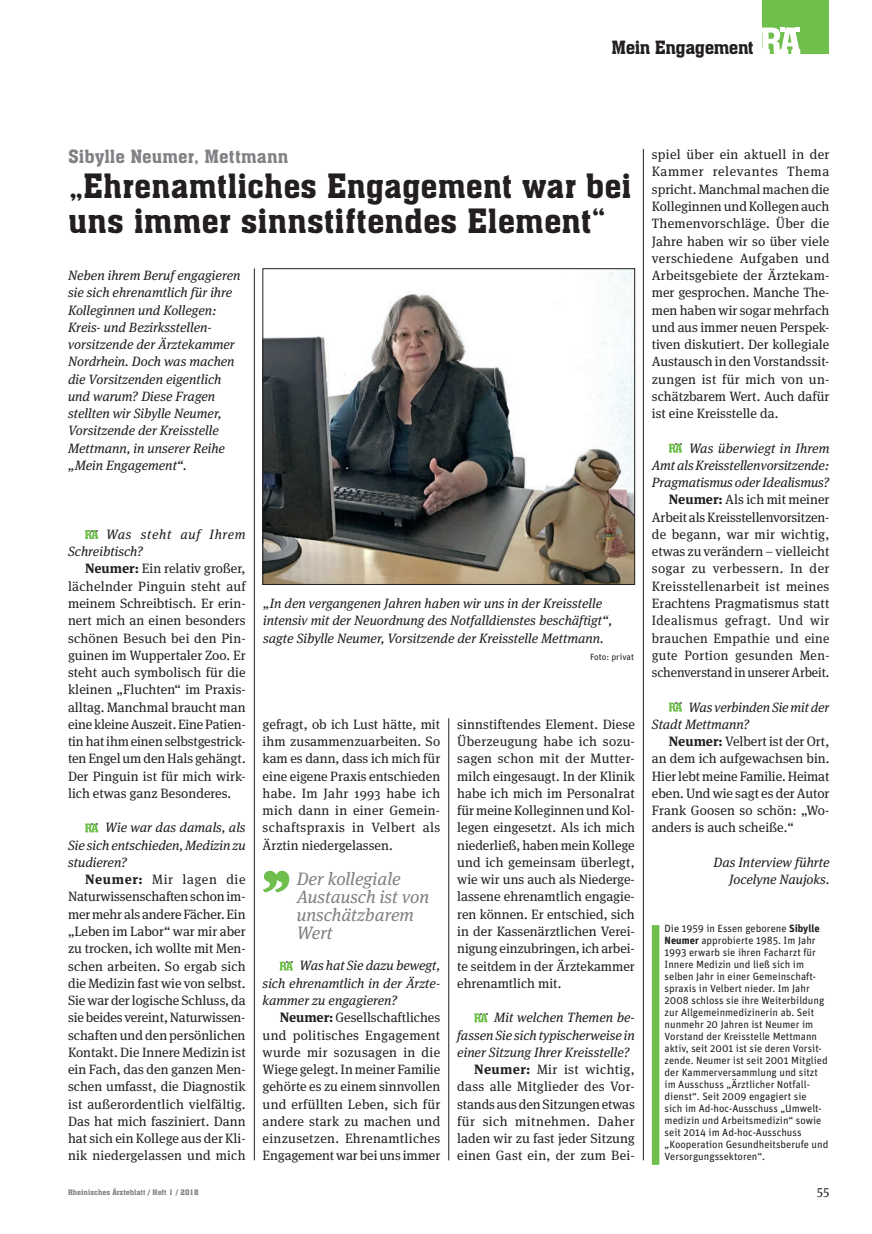
<style>
.page{position:relative;width:872px;height:1234px;background:#fff}
.page>*{position:absolute;margin:0;border:0;box-sizing:border-box;transform-origin:0 0}
.t1{font:33px/34.5px "Aachen BT";color:#231f20}
.t2{font:italic 18px/18px "Meta Serif OT";color:#808285}
.t3{font:18px "Aachen BT";letter-spacing:.005em;color:#808285}
.t4{font:18px "Aachen BT";letter-spacing:-.025em;color:#231f20}
.t5{font:13.5px/17.2px "Meta Serif OT";color:#231f20;text-align:justify}
.t6{font:italic 13.5px/17.2px "Meta Serif OT";color:#231f20}
.t7{font:13.5px "Meta Serif OT";letter-spacing:.02em;color:#231f20}
.t8{font:13.5px "Meta Serif OT";letter-spacing:.035em;color:#231f20}
.t9{font:13.5px "Meta Serif OT";letter-spacing:.025em;color:#231f20}
.t10{font:10.5px/12px "Unit";color:#231f20}
.t11{font:9px "Unit";color:#231f20}
.t12{font:7.5px "Aachen BT";color:#808285}
.s1{font-weight:700}
.s2{font-style:italic}
.s3{font-style:normal}
</style>
<div class="page">
<div style="left:762px;top:0;width:67px;height:54px;background:#70bf4c"></div>
<svg style="left:762px;top:28px;width:38px;height:26px"></svg>
<hr style="left:254px;top:268px;width:1px;height:891px;background:#231f20">
<hr style="left:448px;top:718px;width:1px;height:441px;background:#231f20">
<hr style="left:643px;top:149px;width:1px;height:1010px;background:#231f20">
<svg style="left:85px;top:530px;width:13px;height:9px"></svg>
<svg style="left:85px;top:823px;width:13px;height:9px"></svg>
<svg style="left:263px;top:870px;width:26px;height:22px"></svg>
<svg style="left:280px;top:961px;width:13px;height:9px"></svg>
<svg style="left:669px;top:443px;width:13px;height:9px"></svg>
<svg style="left:669px;top:702px;width:13px;height:9px"></svg>
<img style="left:265px;top:270px;width:368px;height:312px">
<div style="left:263px;top:268px;width:372px;height:316px;border:1px solid #231f20"></div>
<div style="left:652px;top:924px;width:7px;height:240px;background:#70bf4c"></div>
<svg style="left:474px;top:1013px;width:13px;height:9px"></svg>
<h2 class="t4" style="left:611px;top:36px;width:144px">Mein Engagement</h2>
<h2 class="t3" style="left:68px;top:145px;width:222px">Sibylle Neumer, Mettmann</h2>
<h1 class="t1" style="left:68px;top:168px;width:565px">„Ehrenamtliches Engagement war bei uns immer sinnstiftendes Element“</h1>
<p class="t6" style="left:68px;top:266px;width:174px">Neben ihrem Beruf engagieren sie sich ehrenamtlich für ihre<br>Kolleginnen und Kollegen:<br>Kreis- und Bezirksstellen&shy;vorsitzende der Ärztekammer<br>Nordrhein. Doch was machen die Vorsitzenden eigentlich und warum? Diese Fragen stellten wir Sibylle Neumer,<br>Vorsitzende der Kreisstelle<br>Mettmann, in unserer Reihe „Mein Engagement“.</p>
<p class="t6" style="left:68px;top:525px;width:179px;text-indent:38px">Was steht auf Ihrem<br>Schreibtisch?</p>
<p class="t5" style="left:68px;top:560px;width:179px;text-indent:17px"><span class="s1">Neumer:</span> Ein relativ großer, lächelnder Pinguin steht auf meinem Schreibtisch. Er erin&shy;nert mich an einen besonders schönen Besuch bei den Pin&shy;guinen im Wuppertaler Zoo. Er steht auch symbolisch für die kleinen „Fluchten“ im Praxis&shy;alltag. Manchmal braucht man eine kleine Auszeit. Eine Patien&shy;tin hat ihm einen selbstgestrick&shy;ten Engel um den Hals gehängt.<br>Der Pinguin ist für mich wirk&shy;lich etwas ganz Besonderes.</p>
<p class="t6" style="left:68px;top:818px;width:179px;text-align:justify;text-indent:37px">Wie war das damals, als Sie sich entschieden, Medizin zu studieren?</p>
<p class="t5" style="left:68px;top:870px;width:179px;text-indent:17px"><span class="s1">Neumer:</span> Mir lagen die Naturwissenschaften schon im&shy;mer mehr als andere Fächer. Ein „Leben im Labor“ war mir aber zu trocken, ich wollte mit Men&shy;schen arbeiten. So ergab sich die Medizin fast wie von selbst.<br>Sie war der logische Schluss, da sie beides vereint, Naturwissen&shy;schaften und den persönlichen Kontakt. Die Innere Medizin ist ein Fach, das den ganzen Men&shy;schen umfasst, die Diagnostik ist außerordentlich vielfältig.<br>Das hat mich fasziniert. Dann hat sich ein Kollege aus der Kli&shy;nik niedergelassen und mich</p>
<p class="t6" style="left:263px;top:594px;width:350px">„In den vergangenen Jahren haben wir uns in der Kreisstelle intensiv mit der Neuordnung des Notfalldienstes beschäftigt“, sagte Sibylle Neumer, Vorsitzende der Kreisstelle Mettmann.</p>
<p class="t11" style="left:590px;top:651px;width:45px">Foto: privat</p>
<p class="t5" style="left:263px;top:715px;width:179px">gefragt, ob ich Lust hätte, mit ihm zusammenzuarbeiten. So kam es dann, dass ich mich für eine eigene Praxis entschieden habe. Im Jahr 1993 habe ich mich dann in einer Gemein&shy;schaftspraxis in Velbert als Ärztin niedergelassen.</p>
<h2 class="t2" style="left:297px;top:869px;width:134px">Der kollegiale<br>Austausch ist von unschätzbarem<br>Wert</h2>
<p class="t6" style="left:263px;top:956px;width:179px;text-align:justify;text-indent:37px">Was hat Sie dazu bewegt, sich ehrenamtlich in der Ärzte&shy;kammer zu engagieren?</p>
<p class="t5" style="left:263px;top:1008px;width:179px;text-indent:17px"><span class="s1">Neumer:</span> Gesellschaftliches und politisches Engagement wurde mir sozusagen in die Wiege gelegt. In meiner Familie gehörte es zu einem sinnvollen und erfüllten Leben, sich für andere stark zu machen und einzusetzen. Ehrenamtliches Engagement war bei uns immer</p>
<p class="t5" style="left:457px;top:715px;width:179px">sinnstiftendes Element. Diese Überzeugung habe ich sozu&shy;sagen schon mit der Mutter&shy;milch eingesaugt. In der Klinik habe ich mich im Personalrat für meine Kolleginnen und Kol&shy;legen eingesetzt. Als ich mich niederließ, haben mein Kollege und ich gemeinsam überlegt, wie wir uns auch als Niederge&shy;lassene ehrenamtlich engagie&shy;ren können. Er entschied, sich in der Kassenärztlichen Verei&shy;nigung einzubringen, ich arbei&shy;te seitdem in der Ärztekammer ehrenamtlich mit.</p>
<p class="t6" style="left:494px;top:1008px;width:142px">Mit welchen Themen be-</p>
<p class="t6" style="left:457px;top:1025px;width:179px">fassen Sie sich typischerweise in</p>
<p class="t6" style="left:457px;top:1043px;width:174px">einer Sitzung Ihrer Kreisstelle?</p>
<p class="t9" style="left:474px;top:1060px;width:162px"><span class="s1">Neumer:</span> Mir ist wichtig,</p>
<p class="t7" style="left:457px;top:1077px;width:179px">dass alle Mitglieder des Vor-</p>
<p class="t5" style="left:457px;top:1094px;width:179px">stands aus den Sitzungen etwas</p>
<p class="t8" style="left:457px;top:1112px;width:179px">für sich mitnehmen. Daher</p>
<p class="t5" style="left:457px;top:1129px;width:179px">laden wir zu fast jeder Sitzung</p>
<p class="t5" style="left:457px;top:1146px;width:177px">einen Gast ein, der zum Bei--</p>
<p class="t5" style="left:652px;top:146px;width:179px">spiel über ein aktuell in der Kammer relevantes Thema spricht. Manchmal machen die Kolleginnen und Kollegen auch Themenvorschläge. Über die Jahre haben wir so über viele verschiedene Aufgaben und Arbeitsgebiete der Ärztekam&shy;mer gesprochen. Manche The&shy;men haben wir sogar mehrfach und aus immer neuen Perspek&shy;tiven diskutiert. Der kollegiale Austausch in den Vorstandssit&shy;zungen ist für mich von un&shy;schätzbarem Wert. Auch dafür ist eine Kreisstelle da.</p>
<p class="t5" style="left:652px;top:439px;width:179px;text-align:right"><span class="s2">Was überwiegt in Ihrem<br>Amt als Kreisstellenvorsitzende:<br>Pragmatismus oder Idealismus?<br></span><span class="s1">Neumer:</span> Als ich mit meiner<br>Arbeit als Kreisstellenvorsitzen&shy;de begann, war mir wichtig, etwas zu verändern – vielleicht sogar zu verbessern. In der<br>Kreisstellenarbeit ist meines<br>Erachtens Pragmatismus statt<br>Idealismus gefragt. Und wir brauchen Empathie und eine gute Portion gesunden Men&shy;schenverstand in unserer Arbeit.</p>
<p class="t6" style="left:652px;top:698px;width:179px;text-indent:37px">Was verbinden Sie mit der<br>Stadt Mettmann?</p>
<p class="t5" style="left:652px;top:732px;width:179px;text-indent:17px"><span class="s1">Neumer:</span> Velbert ist der Ort, an dem ich aufgewachsen bin.<br>Hier lebt meine Familie. Heimat eben. Und wie sagt es der Autor Frank Goosen so schön: „Wo&shy;anders is auch scheiße.“</p>
<p class="t6" style="left:713px;top:853px;width:117px;text-align:right">Das Interview führte<br>Jocelyne Naujoks<span class="s3">.</span></p>
<p class="t10" style="left:664px;top:922px;width:165px">Die 1959 in Essen geborene <span class="s1">Sibylle Neumer</span> approbierte 1985. Im Jahr 1993 erwarb sie ihren Facharzt für Innere Medizin und ließ sich im selben Jahr in einer Gemeinschaft&shy;spraxis in Velbert nieder. Im Jahr 2008 schloss sie ihre Weiterbildung zur Allgemeinmedizinerin ab. Seit nunmehr 20 Jahren ist Neumer im Vorstand der Kreisstelle Mettmann aktiv, seit 2001 ist sie deren Vorsit&shy;zende. Neumer ist seit 2001 Mitglied der Kammerversammlung und sitzt im Ausschuss „Ärztlicher Notfall&shy;dienst“. Seit 2009 engagiert sie<br>sich im Ad-hoc-Ausschuss „Umwelt&shy;medizin und Arbeitsmedizin“ sowie seit 2014 im Ad-hoc-Ausschuss „Kooperation Gesundheitsberufe und Versorgungssektoren“.</p>
<p class="t12" style="left:68px;top:1187px;width:132px">Rheinisches Ärzteblatt / Heft 1 / 2018</p>
<p class="t5" style="left:817px;top:1181px;width:14px">55</p>
</div>
